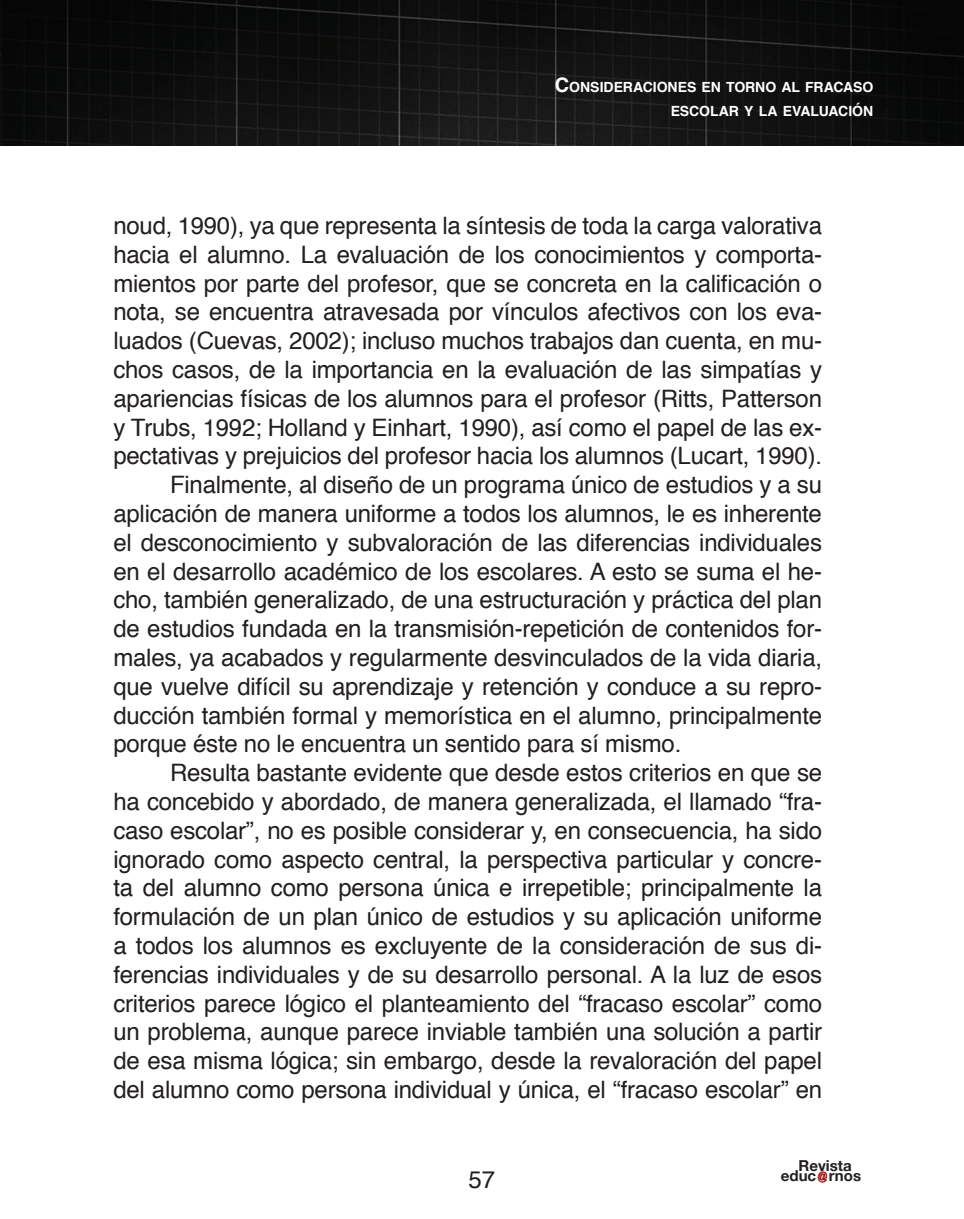
<style>
.page{position:relative;width:964px;height:1219px;background:#fff}
.page>*{position:absolute;margin:0;border:0;box-sizing:border-box;transform-origin:0 0}
.t1{font:24px "Helvetica";letter-spacing:-.01em;color:#231f20}
.t2{font:700 15px "Helvetica Neue";color:#231f20}
.t3{font:700 14px/24px "Helvetica";color:#fff;text-align:right}
.s1{font-size:20px}
</style>
<div class="page">
<img style="left:0;top:0;width:964px;height:146px">
<svg style="left:817px;top:1171px;width:10px;height:12px"></svg>
<img style="left:0;top:0;width:1px;height:144px">
<p class="t3" style="left:555px;top:76px;width:320px"><span class="s1">C</span>ONSIDERACIONES EN TORNO AL FRACASO<br>ESCOLAR Y LA EVALUACIÓN</p>
<p class="t1" style="left:113px;top:207px;width:710px">noud, 1990), ya que representa la síntesis de toda la carga valorativa</p>
<p class="t1" style="left:113px;top:236px;width:710px">hacia el alumno. La evaluación de los conocimientos y comporta-</p>
<p class="t1" style="left:113px;top:265px;width:710px">mientos por parte del profesor, que se concreta en la calificación o</p>
<p class="t1" style="left:113px;top:293px;width:710px">nota, se encuentra atravesada por vínculos afectivos con los eva-</p>
<p class="t1" style="left:113px;top:322px;width:710px">luados (Cuevas, 2002); incluso muchos trabajos dan cuenta, en mu-</p>
<p class="t1" style="left:113px;top:351px;width:710px">chos casos, de la importancia en la evaluación de las simpatías y</p>
<p class="t1" style="left:113px;top:380px;width:710px">apariencias físicas de los alumnos para el profesor (Ritts, Patterson</p>
<p class="t1" style="left:113px;top:409px;width:710px">y Trubs, 1992; Holland y Einhart, 1990), así como el papel de las ex-</p>
<p class="t1" style="left:113px;top:437px;width:710px">pectativas y prejuicios del profesor hacia los alumnos (Lucart, 1990).</p>
<p class="t1" style="left:170px;top:466px;width:653px">Finalmente, al diseño de un programa único de estudios y a su</p>
<p class="t1" style="left:113px;top:495px;width:710px">aplicación de manera uniforme a todos los alumnos, le es inherente</p>
<p class="t1" style="left:113px;top:524px;width:710px">el desconocimiento y subvaloración de las diferencias individuales</p>
<p class="t1" style="left:113px;top:553px;width:710px">en el desarrollo académico de los escolares. A esto se suma el he-</p>
<p class="t1" style="left:113px;top:581px;width:710px">cho, también generalizado, de una estructuración y práctica del plan</p>
<p class="t1" style="left:113px;top:610px;width:710px">de estudios fundada en la transmisión-repetición de contenidos for-</p>
<p class="t1" style="left:113px;top:639px;width:710px">males, ya acabados y regularmente desvinculados de la vida diaria,</p>
<p class="t1" style="left:113px;top:668px;width:710px">que vuelve difícil su aprendizaje y retención y conduce a su repro-</p>
<p class="t1" style="left:113px;top:697px;width:710px">ducción también formal y memorística en el alumno, principalmente</p>
<p class="t1" style="left:113px;top:725px;width:569px">porque éste no le encuentra un sentido para sí mismo.</p>
<p class="t1" style="left:170px;top:754px;width:653px">Resulta bastante evidente que desde estos criterios en que se</p>
<p class="t1" style="left:113px;top:783px;width:710px">ha concebido y abordado, de manera generalizada, el llamado “fra-</p>
<p class="t1" style="left:113px;top:812px;width:710px">caso escolar”, no es posible considerar y, en consecuencia, ha sido</p>
<p class="t1" style="left:113px;top:841px;width:710px">ignorado como aspecto central, la perspectiva particular y concre-</p>
<p class="t1" style="left:113px;top:869px;width:710px">ta del alumno como persona única e irrepetible; principalmente la</p>
<p class="t1" style="left:113px;top:898px;width:710px">formulación de un plan único de estudios y su aplicación uniforme</p>
<p class="t1" style="left:113px;top:927px;width:710px">a todos los alumnos es excluyente de la consideración de sus di-</p>
<p class="t1" style="left:113px;top:956px;width:710px">ferencias individuales y de su desarrollo personal. A la luz de esos</p>
<p class="t1" style="left:113px;top:985px;width:710px">criterios parece lógico el planteamiento del “fracaso escolar” como</p>
<p class="t1" style="left:113px;top:1013px;width:710px">un problema, aunque parece inviable también una solución a partir</p>
<p class="t1" style="left:113px;top:1042px;width:710px">de esa misma lógica; sin embargo, desde la revaloración del papel</p>
<p class="t1" style="left:113px;top:1071px;width:710px">del alumno como persona individual y única, el “fracaso escolar” en</p>
<p class="t1" style="left:469px;top:1161px;width:28px">57</p>
<p class="t2" style="left:798px;top:1157px;width:55px">Revista</p>
<p class="t2" style="left:781px;top:1167px;width:82px">educ rnos</p>
</div>
